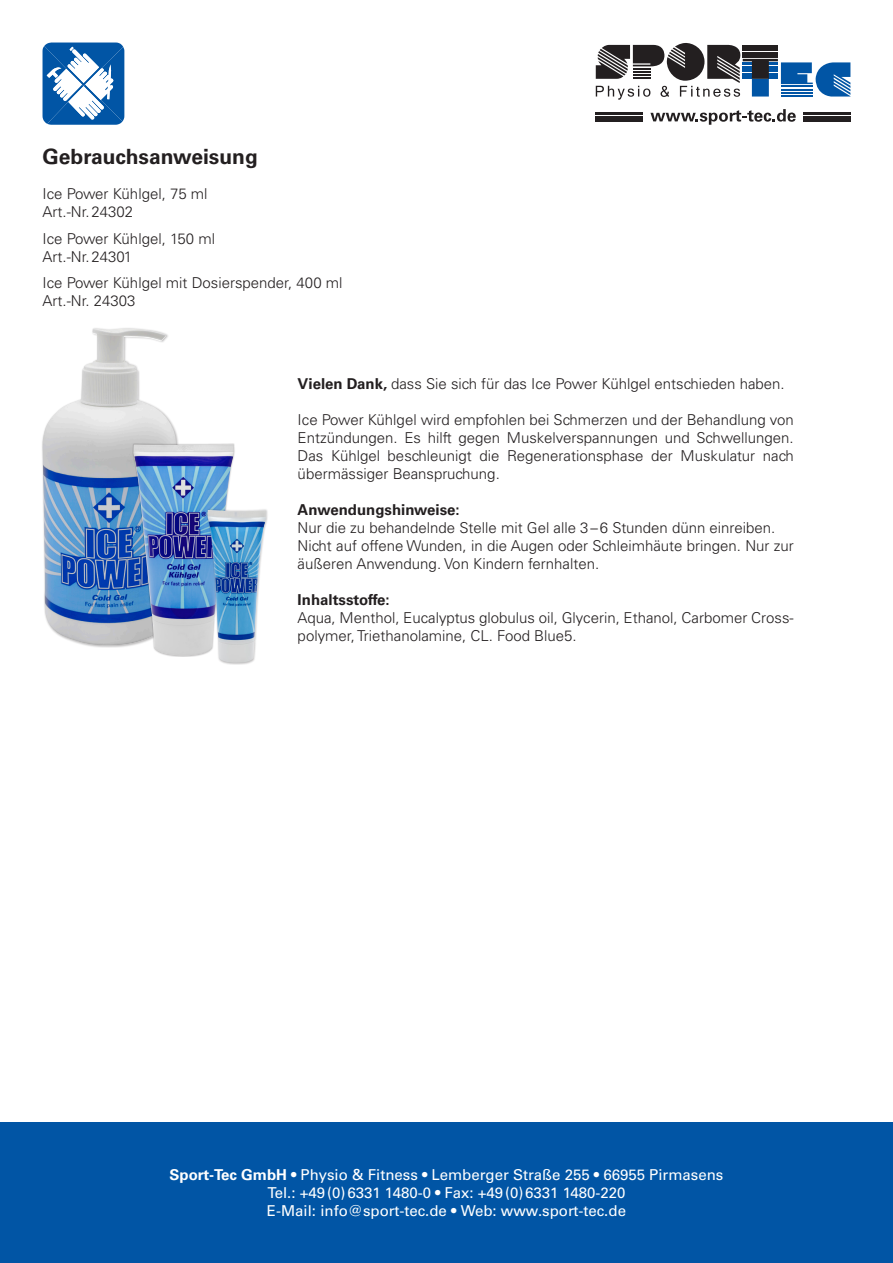
<style>
.page{position:relative;width:893px;height:1263px;background:#fff}
.page>*{position:absolute;margin:0;border:0;box-sizing:border-box;transform-origin:0 0}
.Headline{font:700 21px "Univers LT Std";color:#231f20}
.t1{font:300 15px/18px "Univers LT Std";color:#231f20}
.t2{font:15px "Univers LT Std";color:#fff}
.t3{font:700 15px "Univers LT Std";color:#231f20}
.s1{font-weight:700}
</style>
<div class="page">
<svg style="left:596px;top:43px;width:254px;height:57px"></svg>
<svg style="left:650px;top:109px;width:146px;height:16px"></svg>
<hr style="left:803px;top:113px;width:47px;height:2px;background:#231f20">
<hr style="left:803px;top:116px;width:47px;height:2px;background:#231f20">
<hr style="left:803px;top:119px;width:47px;height:2px;background:#231f20">
<hr style="left:596px;top:113px;width:47px;height:2px;background:#231f20">
<hr style="left:596px;top:116px;width:47px;height:2px;background:#231f20">
<hr style="left:596px;top:119px;width:47px;height:2px;background:#231f20">
<svg style="left:43px;top:43px;width:81px;height:82px"></svg>
<div style="left:0;top:1123px;width:893px;height:140px;background:#0155a5"></div>
<img style="left:42px;top:328px;width:136px;height:317px">
<div style="left:132px;top:444px;width:104px;height:213px;background:#231f20;opacity:.3"></div>
<img style="left:133px;top:444px;width:101px;height:211px">
<div style="left:206px;top:508px;width:63px;height:157px;background:#231f20;opacity:.3"></div>
<img style="left:207px;top:510px;width:59px;height:153px">
<p class="Headline" style="left:43px;top:144px;width:217px">Gebrauchsanweisung</p>
<p class="t1" style="left:43px;top:185px;width:166px">Ice Power Kühlgel, 75 ml</p>
<p class="t1" style="left:43px;top:203px;width:92px">Art.-Nr.24302</p>
<p class="t1" style="left:43px;top:229px;width:174px">Ice Power Kühlgel, 150 ml</p>
<p class="t1" style="left:43px;top:247px;width:91px">Art.-Nr.24301</p>
<p class="t1" style="left:43px;top:274px;width:302px">Ice Power Kühlgel mit Dosierspender, 400 ml</p>
<p class="t1" style="left:43px;top:292px;width:95px">Art.-Nr. 24303</p>
<p class="t1" style="left:298px;top:375px;width:489px"><span class="s1">Vielen Dank,</span> dass Sie sich für das Ice Power Kühlgel entschieden haben.</p>
<p class="t1" style="left:298px;top:411px;width:498px;text-align:justify">Ice Power Kühlgel wird empfohlen bei Schmerzen und der Behandlung von Entzündungen. Es hilft gegen Muskelverspannungen und Schwellungen.<br>Das Kühlgel beschleunigt die Regenerationsphase der Muskulatur nach übermässiger Beanspruchung.</p>
<p class="t3" style="left:298px;top:501px;width:164px">Anwendungshinweise:</p>
<p class="t1" style="left:298px;top:519px;width:479px">Nur die zu behandelnde Stelle mit Gel alle 3–6 Stunden dünn einreiben.</p>
<p class="t1" style="left:298px;top:537px;width:498px">Nicht auf offene Wunden, in die Augen oder Schleimhäute bringen. Nur zur äußeren Anwendung. Von Kindern fernhalten.</p>
<p class="t3" style="left:298px;top:591px;width:94px">Inhaltsstoffe:</p>
<p class="t1" style="left:298px;top:609px;width:498px">Aqua, Menthol, Eucalyptus globulus oil, Glycerin, Ethanol, Carbomer Cross&shy;polymer, Triethanolamine, CL. Food Blue5.</p>
<p class="t2" style="left:170px;top:1166px;width:555px"><span class="s1">Sport-Tec GmbH</span> • Physio &amp; Fitness • Lemberger Straße 255 • 66955 Pirmasens</p>
<p class="t2" style="left:267px;top:1184px;width:360px">Tel.: +49(0)6331 1480-0 • Fax: +49(0)6331 1480-220</p>
<p class="t2" style="left:267px;top:1202px;width:360px">E-Mail: info@sport-tec.de • Web: www.sport-tec.de</p>
</div>
